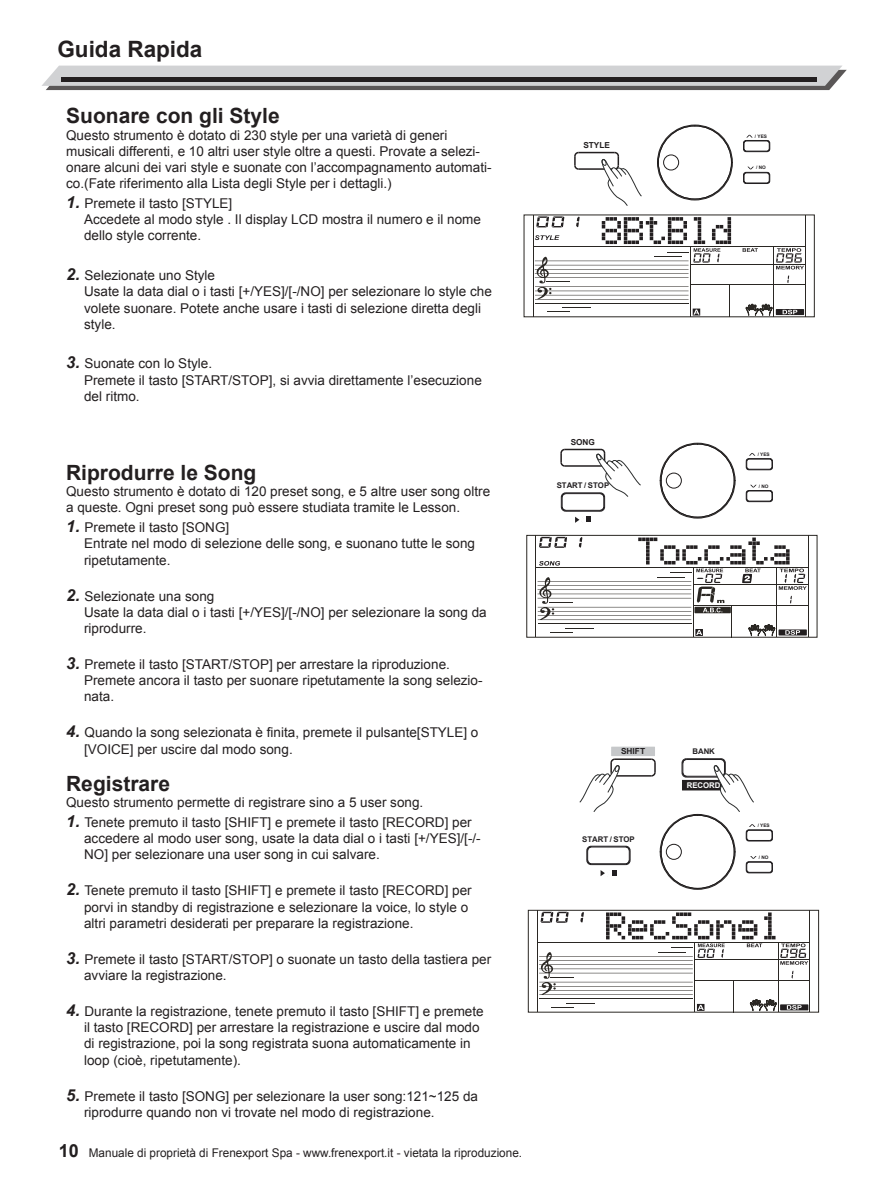
<style>
.page{position:relative;width:893px;height:1191px;background:#fff}
.page>*{position:absolute;margin:0;border:0;box-sizing:border-box;transform-origin:0 0}
.t1{font:700 22.5px "Arial";color:#231f20}
.t2{font:700 21px "Arial";color:#231f20}
.t3{font:13.5px/16.2px "Arial";color:#231f20}
.t4{font:12px "Arial";color:#231f20}
.t5{font:700 8.4px "Arial";color:#221f21}
.t6{font:700 8.25px "Arial";color:#231f20}
.t7{font:700 7.8px "Arial";color:#221f21}
.t8{font:700 7.8px "Arial";color:#fff}
.t9{font:700 4.8px "Arial";color:#221f21}
.s1{font-weight:700;font-style:italic;font-size:16.5px}
.s2{font-weight:700;font-size:18px}
</style>
<div class="page">
<div style="left:611px;top:746px;width:44px;height:10px;background:#c6c8ca"></div>
<hr style="left:615px;top:775px;width:36px;height:1px;background:#231f20">
<hr style="left:615px;top:758px;width:36px;height:2px;background:#231f20">
<hr style="left:578px;top:168px;width:37px;height:2px;background:#231f20">
<hr style="left:578px;top:152px;width:37px;height:1px;background:#231f20">
<svg style="left:574px;top:151px;width:6px;height:19px"></svg>
<svg style="left:42px;top:66px;width:805px;height:24px;background:#b8b8b9"></svg>
<div style="left:61px;top:77px;width:755px;height:5px;background:#231f20"></div>
<hr style="left:533px;top:215px;width:1px;height:102px;background:#2a2723">
<hr style="left:805px;top:215px;width:1px;height:102px;background:#2a2723">
<hr style="left:533px;top:246px;width:273px;height:1px;background:#2a2723">
<hr style="left:690px;top:285px;width:116px;height:1px;background:#2a2723">
<hr style="left:690px;top:264px;width:116px;height:1px;background:#2a2723">
<svg style="left:600px;top:151px;width:42px;height:55px"></svg>
<svg style="left:535px;top:216px;width:269px;height:102px"></svg>
<div style="left:528px;top:910px;width:291px;height:102px;border:1px solid #2a2723"></div>
<hr style="left:537px;top:910px;width:1px;height:102px;background:#2a2723">
<hr style="left:809px;top:910px;width:1px;height:102px;background:#2a2723">
<hr style="left:537px;top:941px;width:273px;height:1px;background:#2a2723">
<hr style="left:695px;top:980px;width:115px;height:1px;background:#2a2723">
<hr style="left:695px;top:959px;width:115px;height:1px;background:#2a2723">
<svg style="left:539px;top:911px;width:269px;height:102px"></svg>
<div style="left:527px;top:535px;width:290px;height:102px;border:1px solid #2a2723"></div>
<hr style="left:536px;top:535px;width:1px;height:102px;background:#2a2723">
<hr style="left:808px;top:535px;width:1px;height:102px;background:#2a2723">
<hr style="left:535px;top:567px;width:273px;height:1px;background:#2a2723">
<hr style="left:693px;top:605px;width:115px;height:1px;background:#2a2723">
<hr style="left:693px;top:584px;width:115px;height:1px;background:#2a2723">
<svg style="left:538px;top:537px;width:269px;height:101px"></svg>
<svg style="left:579px;top:758px;width:42px;height:54px"></svg>
<hr style="left:565px;top:465px;width:36px;height:2px;background:#231f20">
<hr style="left:565px;top:449px;width:36px;height:1px;background:#231f20">
<svg style="left:560px;top:448px;width:6px;height:19px"></svg>
<hr style="left:566px;top:511px;width:34px;height:1px;background:#221f21">
<hr style="left:566px;top:510px;width:34px;height:1px;background:#221f21">
<hr style="left:566px;top:493px;width:34px;height:1px;background:#221f21">
<hr style="left:566px;top:492px;width:34px;height:1px;background:#221f21">
<svg style="left:560px;top:492px;width:7px;height:20px"></svg>
<hr style="left:591px;top:864px;width:35px;height:1px;background:#221f21">
<hr style="left:591px;top:863px;width:35px;height:1px;background:#221f21">
<hr style="left:591px;top:846px;width:35px;height:1px;background:#221f21">
<hr style="left:591px;top:845px;width:35px;height:1px;background:#221f21">
<svg style="left:625px;top:845px;width:6px;height:20px"></svg>
<svg style="left:586px;top:845px;width:6px;height:20px"></svg>
<svg style="left:601px;top:870px;width:15px;height:6px"></svg>
<svg style="left:575px;top:448px;width:66px;height:75px"></svg>
<svg style="left:746px;top:453px;width:27px;height:17px"></svg>
<svg style="left:746px;top:485px;width:27px;height:17px"></svg>
<svg style="left:660px;top:443px;width:75px;height:75px"></svg>
<div style="left:661px;top:444px;width:73px;height:73px;border:1px solid #211e1e;border-radius:50%"></div>
<div style="left:666px;top:473px;width:16px;height:15px;border:1px solid #211e1e;border-radius:50%"></div>
<svg style="left:650px;top:758px;width:123px;height:131px"></svg>
<div style="left:661px;top:815px;width:73px;height:73px;border:1px solid #211e1e;border-radius:50%"></div>
<div style="left:666px;top:844px;width:16px;height:15px;border:1px solid #211e1e;border-radius:50%"></div>
<svg style="left:743px;top:135px;width:27px;height:17px"></svg>
<svg style="left:743px;top:167px;width:27px;height:17px"></svg>
<svg style="left:657px;top:125px;width:76px;height:75px"></svg>
<div style="left:658px;top:126px;width:74px;height:73px;border:1px solid #211e1e;border-radius:50%"></div>
<div style="left:663px;top:155px;width:16px;height:15px;border:1px solid #211e1e;border-radius:50%"></div>
<h1 class="t1" style="left:57px;top:34px;width:147px">Guida Rapida</h1>
<h2 class="t2" style="left:66px;top:102px;width:215px">Suonare con gli Style</h2>
<p class="t3" style="left:66px;top:127px;width:427px">Questo strumento è dotato di 230 style per una varietà di generi musicali differenti, e 10 altri user style oltre a questi. Provate a selezi&shy;onare alcuni dei vari style e suonate con l’accompagnamento automati&shy;co.(Fate riferimento alla Lista degli Style per i dettagli.)</p>
<p class="t3" style="left:84px;top:195px;width:398px;text-indent:-18px"><span class="s1">1.</span> Premete il tasto [STYLE]<br>Accedete al modo style . Il display LCD mostra il numero e il nome dello style corrente.</p>
<p class="t3" style="left:84px;top:267px;width:409px;text-indent:-18px"><span class="s1">2.</span> Selezionate uno Style<br>Usate la data dial o i tasti [+/YES]/[-/NO] per selezionare lo style che volete suonare. Potete anche usare i tasti di selezione diretta degli style.</p>
<p class="t3" style="left:84px;top:355px;width:399px;text-indent:-18px"><span class="s1">3.</span> Suonate con lo Style.<br>Premete il tasto [START/STOP], si avvia direttamente l’esecuzione del ritmo.</p>
<h2 class="t2" style="left:66px;top:458px;width:192px">Riprodurre le Song</h2>
<p class="t3" style="left:66px;top:483px;width:425px">Questo strumento è dotato di 120 preset song, e 5 altre user song oltre a queste. Ogni preset song può essere studiata tramite le Lesson.</p>
<p class="t3" style="left:84px;top:519px;width:392px;text-indent:-18px"><span class="s1">1.</span> Premete il tasto [SONG]<br>Entrate nel modo di selezione delle song, e suonano tutte le song ripetutamente.</p>
<p class="t3" style="left:84px;top:588px;width:404px;text-indent:-18px"><span class="s1">2.</span> Selezionate una song<br>Usate la data dial o i tasti [+/YES]/[-/NO] per selezionare la song da riprodurre.</p>
<p class="t3" style="left:84px;top:656px;width:400px;text-indent:-18px"><span class="s1">3.</span> Premete il tasto [START/STOP] per arrestare la riproduzione.<br>Premete ancora il tasto per suonare ripetutamente la song selezio&shy;nata.</p>
<p class="t3" style="left:84px;top:724px;width:396px;text-indent:-18px"><span class="s1">4.</span> Quando la song selezionata è finita, premete il pulsante[STYLE] o [VOICE] per uscire dal modo song.</p>
<h2 class="t2" style="left:66px;top:769px;width:105px">Registrare</h2>
<p class="t3" style="left:66px;top:794px;width:359px">Questo strumento permette di registrare sino a 5 user song.</p>
<p class="t3" style="left:84px;top:814px;width:398px;text-indent:-18px"><span class="s1">1.</span> Tenete premuto il tasto [SHIFT] e premete il tasto [RECORD] per accedere al modo user song, usate la data dial o i tasti [+/YES]/[-/-<br>NO] per selezionare una user song in cui salvare.</p>
<p class="t3" style="left:84px;top:882px;width:389px;text-indent:-18px"><span class="s1">2.</span> Tenete premuto il tasto [SHIFT] e premete il tasto [RECORD] per porvi in standby di registrazione e selezionare la voice, lo style o altri parametri desiderati per preparare la registrazione.</p>
<p class="t3" style="left:84px;top:951px;width:409px;text-indent:-18px"><span class="s1">3.</span> Premete il tasto [START/STOP] o suonate un tasto della tastiera per avviare la registrazione.</p>
<p class="t3" style="left:84px;top:1003px;width:401px;text-indent:-18px"><span class="s1">4.</span> Durante la registrazione, tenete premuto il tasto [SHIFT] e premete il tasto [RECORD] per arrestare la registrazione e uscire dal modo di registrazione, poi la song registrata suona automaticamente in loop (cioè, ripetutamente).</p>
<p class="t3" style="left:84px;top:1087px;width:395px;text-indent:-18px"><span class="s1">5.</span> Premete il tasto [SONG] per selezionare la user song:121~125 da riprodurre quando non vi trovate nel modo di registrazione.</p>
<p class="t4" style="left:59px;top:1146px;width:465px"><span class="s2">10</span> Manuale di proprietà di Frenexport Spa - www.frenexport.it - vietata la riproduzione.</p>
<p class="t6" style="left:583px;top:139px;width:28px">STYLE</p>
<p class="t6" style="left:571px;top:436px;width:26px">SONG</p>
<p class="t7" style="left:557px;top:480px;width:54px">START / STOP</p>
<p class="t5" style="left:621px;top:745px;width:26px">SHIFT</p>
<p class="t7" style="left:582px;top:833px;width:54px">START / STOP</p>
<p class="t9" style="left:755px;top:133px;width:14px">/ YES</p>
<p class="t9" style="left:756px;top:165px;width:11px">/ NO</p>
<p class="t9" style="left:758px;top:451px;width:14px">/ YES</p>
<p class="t9" style="left:759px;top:483px;width:11px">/ NO</p>
<p class="t7" style="left:692px;top:746px;width:24px">BANK</p>
<p class="t8" style="left:687px;top:780px;width:35px">RECORD</p>
<p class="t9" style="left:758px;top:822px;width:14px">/ YES</p>
<p class="t9" style="left:759px;top:854px;width:11px">/ NO</p>
</div>
